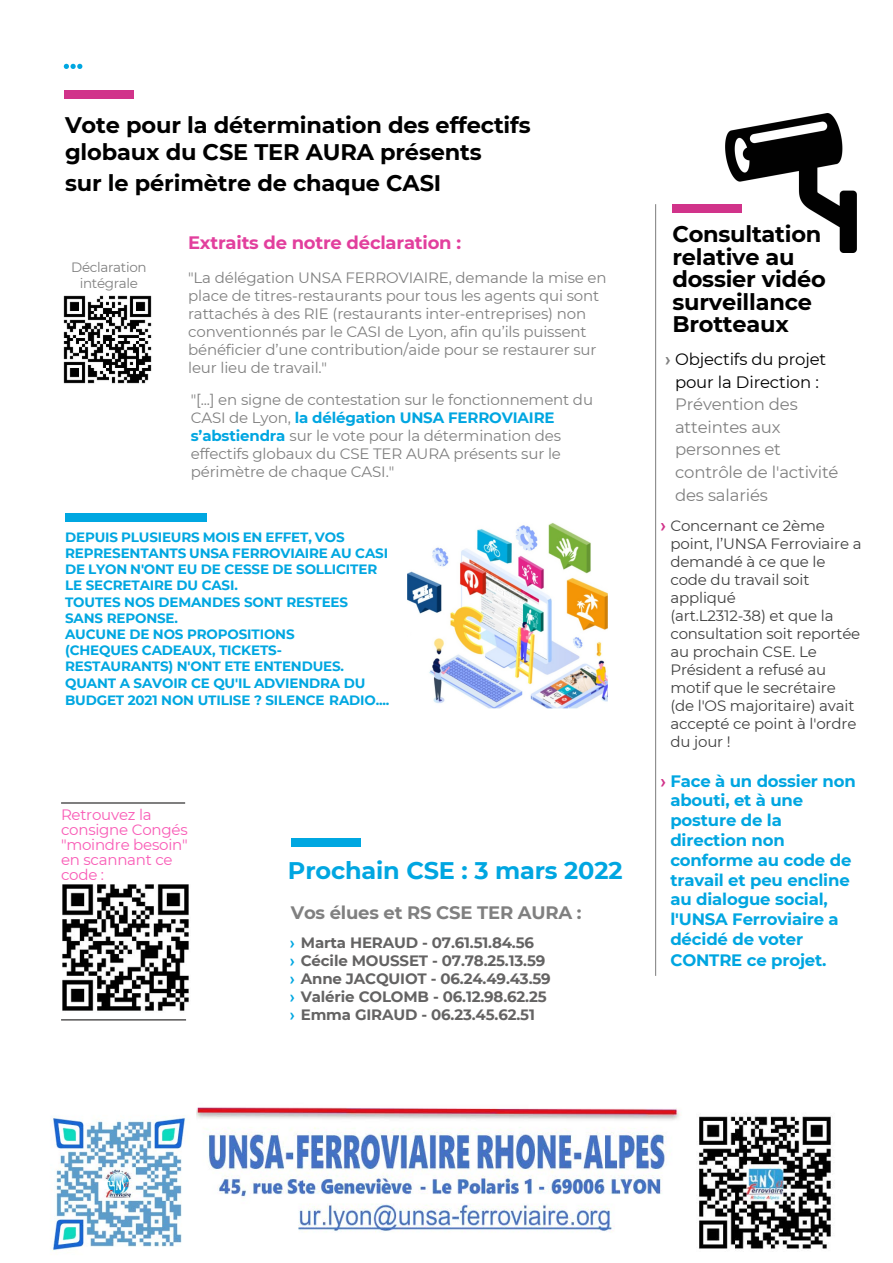
<style>
.page{position:relative;width:893px;height:1263px;background:#fff}
.page>*{position:absolute;margin:0;border:0;box-sizing:border-box;transform-origin:0 0}
.t1{font:700 24px "Montserrat";letter-spacing:-.005em;color:#00a6e1}
.t2{font:700 22.5px/27px "Montserrat";letter-spacing:-.005em;color:#000}
.t3{font:700 22.5px/22.5px "Montserrat";letter-spacing:-.01em;color:#000}
.t4{font:700 18px "Montserrat";letter-spacing:-.01em;color:#e23f9d}
.t5{font:700 18px "Montserrat";letter-spacing:-.01em;color:#808080}
.t6{font:700 16.5px/20px "Montserrat";letter-spacing:-.01em;color:#00a6e1}
.t7{font:16.5px/22.6px "Montserrat";letter-spacing:-.01em;color:#808080}
.t8{font:16.5px/22.6px "Montserrat";letter-spacing:-.01em;color:#000;text-align:center}
.t9{font:15px/18px "Montserrat";letter-spacing:-.01em;color:#808080}
.t10{font:15px/18px "Montserrat";letter-spacing:-.01em;color:#404040}
.t11{font:700 15px/18px "Montserrat";letter-spacing:-.01em;color:#646363}
.t12{font:15px/15px "Montserrat";letter-spacing:-.015em;color:#f95bb6}
.t13{font:700 13.5px/16.2px "Montserrat";letter-spacing:-.01em;color:#00a7e1}
.t14{font:13.5px/16.2px "Montserrat";letter-spacing:-.025em;color:#808080;text-align:center}
.s1{font-weight:700;color:#00a6e1}
.s2{color:#00a6e1}
.s3{font-style:inherit}
.s4{font-family:"Arial";color:#00a7e1}
.s5{font-family:"Arial";font-weight:700;color:#808080}
.s6{font-family:"Arial";font-weight:700;font-size:16.5px;color:#d1338a}
.s7{font-family:"Arial";color:#d1338a}
</style>
<div class="page">
<img style="left:61px;top:884px;width:128px;height:137px">
<img style="left:408px;top:522px;width:200px;height:186px">
<img style="left:196px;top:1107px;width:637px;height:142px">
<svg style="left:64px;top:64px;width:18px;height:5px"></svg>
<div style="left:64px;top:90px;width:70px;height:8px;background:#d1338a"></div>
<div style="left:66px;top:513px;width:141px;height:8px;background:#00a7e1"></div>
<div style="left:291px;top:838px;width:70px;height:9px;background:#00a7e1"></div>
<div style="left:672px;top:204px;width:70px;height:8px;background:#d1338a"></div>
<hr style="left:655px;top:204px;width:1px;height:772px;background:#646363">
<img style="left:51px;top:1115px;width:134px;height:136px">
<img style="left:722px;top:113px;width:135px;height:139px">
<img style="left:63px;top:295px;width:89px;height:89px">
<hr style="left:61px;top:803px;width:124px;height:1px;background:#646363">
<hr style="left:61px;top:1019px;width:125px;height:1px;background:#646363">
<h2 class="t2" style="left:65px;top:110px;width:467px">Vote pour la détermination des effectifs globaux du CSE TER AURA présents</h2>
<h2 class="t2" style="left:65px;top:168px;width:378px">sur le périmètre de chaque CASI</h2>
<p class="t14" style="left:71px;top:258px;width:77px">Déclaration intégrale</p>
<p class="t4" style="left:188px;top:230px;width:274px">Extraits de notre déclaration :</p>
<p class="t9" style="left:188px;top:268px;width:420px">"La délégation UNSA FERROVIAIRE, demande la mise en place de titres-restaurants pour tous les agents qui sont rattachés à des RIE (restaurants inter-entreprises) non conventionnés par le CASI de Lyon, afin qu’ils puissent bénéficier d’une contribution/aide pour se restaurer sur leur lieu de travail."</p>
<p class="t9" style="left:191px;top:390px;width:404px">"[...] en signe de contestation sur le fonctionnement du CASI de Lyon, <span class="s1">la délégation UNSA FERROVIAIRE s’abstiendra</span> sur le vote pour la détermination des effectifs globaux du CSE TER AURA présents sur le périmètre de chaque CASI."</p>
<p class="t13" style="left:65px;top:528px;width:324px">DEPUIS PLUSIEURS MOIS EN EFFET, VOS<br>REPRESENTANTS UNSA FERROVIAIRE AU CASI<br>DE LYON N'ONT EU DE CESSE DE <span class="s2">SOLLICITER<br></span>LE SECRETAIRE DU CASI.<br>TOUTES NOS DEMANDES SONT RESTEES<br>SANS REPONSE.<br>AUCUNE DE NOS PROPOSITIONS<br>(CHEQUES CADEAUX, TICKETS-<br>RESTAURANTS) N'ONT ETE ENTENDUES.<br>QUANT A SAVOIR CE QU'IL ADVIENDRA DU</p>
<p class="t13" style="left:65px;top:692px;width:326px">BUDGET 2021 NON UTILISE ? SILENCE RADIO....</p>
<p class="t12" style="left:61px;top:806px;width:128px">Retrouvez la consigne Congés "moindre besoin" en scannant ce code :</p>
<h1 class="t1" style="left:288px;top:853px;width:336px"><span class="s3">Prochain</span> CSE <span class="s3">:</span> 3 mars 2022</h1>
<p class="t5" style="left:291px;top:900px;width:292px"><span class="s3">V</span>os élues et RS CSE TER AURA :</p>
<p class="t11" style="left:290px;top:932px;width:262px"><span class="s4">›</span> Marta HERAUD - 07.61.51.84.56<br><span class="s4">›</span> <span class="s3">Cécile MOUSSET - 07.78.25.13.59 </span><span class="s4">›</span> Anne JACQUIOT - 06.24.49.43.59 <span class="s4">›</span> Valérie COLOMB - 06.12.98.62.25 <span class="s4">›</span> Emma GIRAUD - 06.23.45.62.51</p>
<h2 class="t3" style="left:672px;top:222px;width:155px">Consultation relative au dossier vidéo surveillance<br>Brotteaux</h2>
<p class="t8" style="left:665px;top:347px;width:162px"><span class="s5">›</span> Objectifs du projet pour la Direction :</p>
<p class="t7" style="left:675px;top:392px;width:165px">Prévention des atteintes aux personnes et contrôle de l'activité des salariés</p>
<p class="t10" style="left:670px;top:516px;width:193px;text-indent:-10px"><span class="s6">›</span> Concernant ce 2ème point, l’UNSA Ferroviaire a demandé à ce que le code du travail soit appliqué<br>(art.L2312-38) et que la consultation soit reportée au prochain CSE. Le<br>Président a refusé au motif que le secrétaire (de l'OS majoritaire) avait accepté ce point à l'ordre du jour !</p>
<p class="t6" style="left:670px;top:770px;width:187px;text-indent:-10px"><span class="s7">›</span> Face à un dossier non abouti, et à une posture de la direction non conforme au code de travail et peu encline au dialogue social, l'UNSA Ferroviaire a décidé de voter<br>CONTRE ce projet.</p>
</div>
